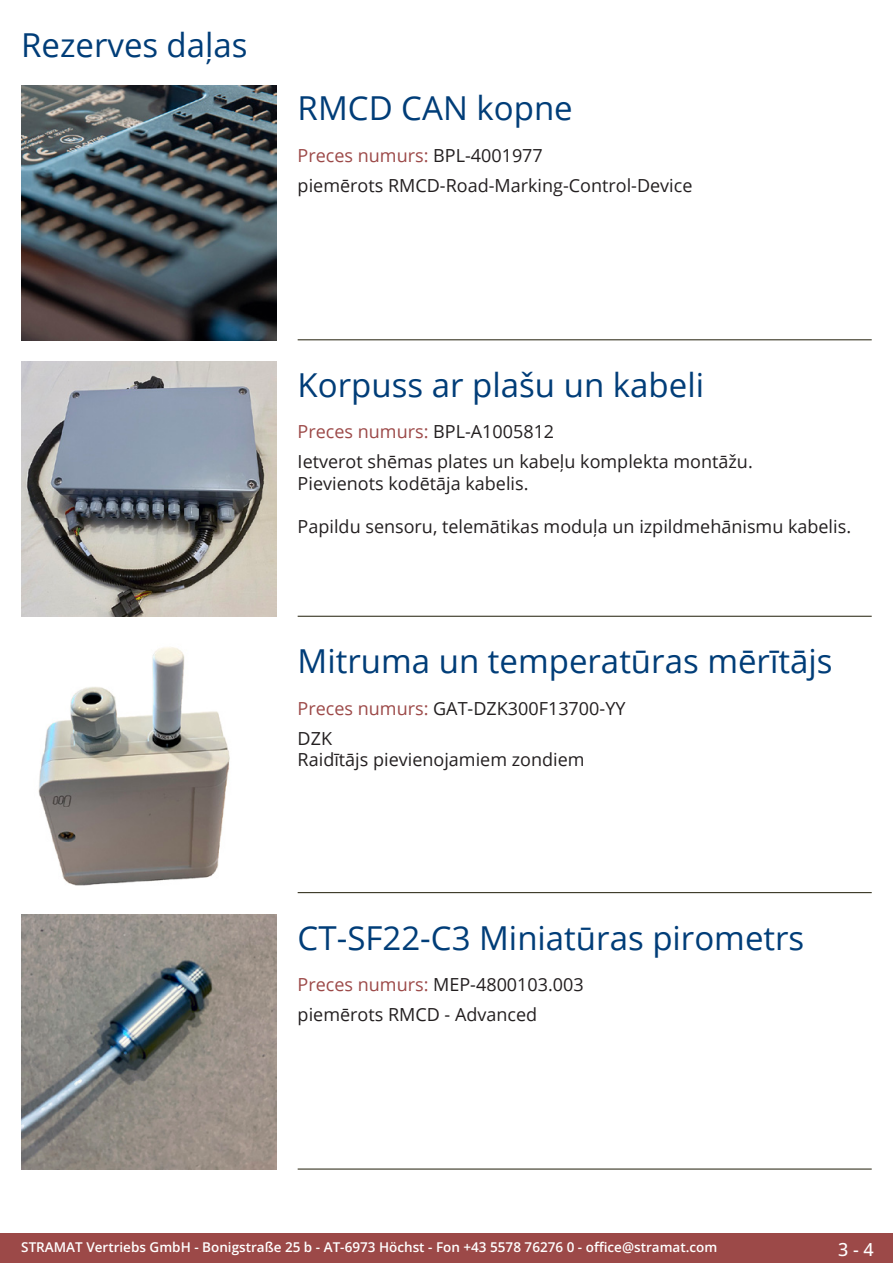
<style>
.page{position:relative;width:893px;height:1263px;background:#fff}
.page>*{position:absolute;margin:0;border:0;box-sizing:border-box;transform-origin:0 0}
.Produkttitel{font:33px "Open Sans";color:#003d78}
.RastTitel{font:33px "Open Sans";color:#003d78}
.Beschreibung_Text{font:18px/21.6px "Open Sans";color:#231f20}
.TechDaten_Überschrif{font:18px "Open Sans";color:#231f20}
.TechDaten_Überschrif-2{font:18px "Open Sans";color:#9c4948}
.t1{font:500 18px "Open Sans";color:#fff}
.t2{font:600 13.5px "Open Sans";color:#fff}
.s1{color:#231f20}
.s2{color:#9c4948}
</style>
<div class="page">
<div style="left:0;top:1233px;width:893px;height:30px;background:#9c4948"></div>
<hr style="left:298px;top:340px;width:574px;height:1px;background:#201d08">
<hr style="left:298px;top:616px;width:574px;height:1px;background:#201d08">
<hr style="left:298px;top:892px;width:574px;height:1px;background:#201d08">
<hr style="left:298px;top:1169px;width:574px;height:1px;background:#201d08">
<img style="left:21px;top:85px;width:255px;height:255px">
<img style="left:21px;top:361px;width:255px;height:256px">
<img style="left:38px;top:647px;width:192px;height:239px">
<img style="left:21px;top:914px;width:255px;height:255px">
<p class="RastTitel" style="left:21px;top:22px;width:228px">Rezerves daļas</p>
<p class="Produkttitel" style="left:298px;top:86px;width:277px">RMCD CAN kopne</p>
<p class="TechDaten_Überschrif-2" style="left:298px;top:143px;width:247px">Preces numurs: <span class="s1">BPL-4001977</span></p>
<p class="Beschreibung_Text" style="left:298px;top:174px;width:396px">piemērots RMCD-Road-Marking-Control-Device</p>
<p class="Produkttitel" style="left:298px;top:362px;width:408px">Korpuss ar plašu un kabeli</p>
<p class="TechDaten_Überschrif-2" style="left:298px;top:420px;width:258px">Preces numurs: <span class="s1">BPL-A1005812</span></p>
<p class="Beschreibung_Text" style="left:298px;top:450px;width:457px">Ietverot shēmas plates un kabeļu komplekta montāžu.<br>Pievienots kodētāja kabelis.</p>
<p class="Beschreibung_Text" style="left:298px;top:515px;width:555px">Papildu sensoru, telemātikas moduļa un izpildmehānismu kabelis.</p>
<p class="Produkttitel" style="left:298px;top:638px;width:536px">Mitruma un temperatūras mērītājs</p>
<p class="TechDaten_Überschrif" style="left:298px;top:696px;width:329px"><span class="s2">Preces numurs:</span> GAT-DZK300F13700-YY</p>
<p class="Beschreibung_Text" style="left:298px;top:727px;width:288px">DZK<br>Raidītājs pievienojamiem zondiem</p>
<p class="Produkttitel" style="left:298px;top:915px;width:508px">CT-SF22-C3 Miniatūras pirometrs</p>
<p class="TechDaten_Überschrif" style="left:298px;top:972px;width:288px"><span class="s2">Preces numurs:</span> MEP-4800103.003</p>
<p class="Beschreibung_Text" style="left:298px;top:1003px;width:241px">piemērots RMCD - Advanced</p>
<p class="t2" style="left:21px;top:1238px;width:698px">STRAMAT Vertriebs GmbH - Bonigstraße 25 b - AT-6973 Höchst - Fon +43 5578 76276 0 - office@stramat.com</p>
<p class="t1" style="left:838px;top:1237px;width:37px">3 - 4</p>
</div>
